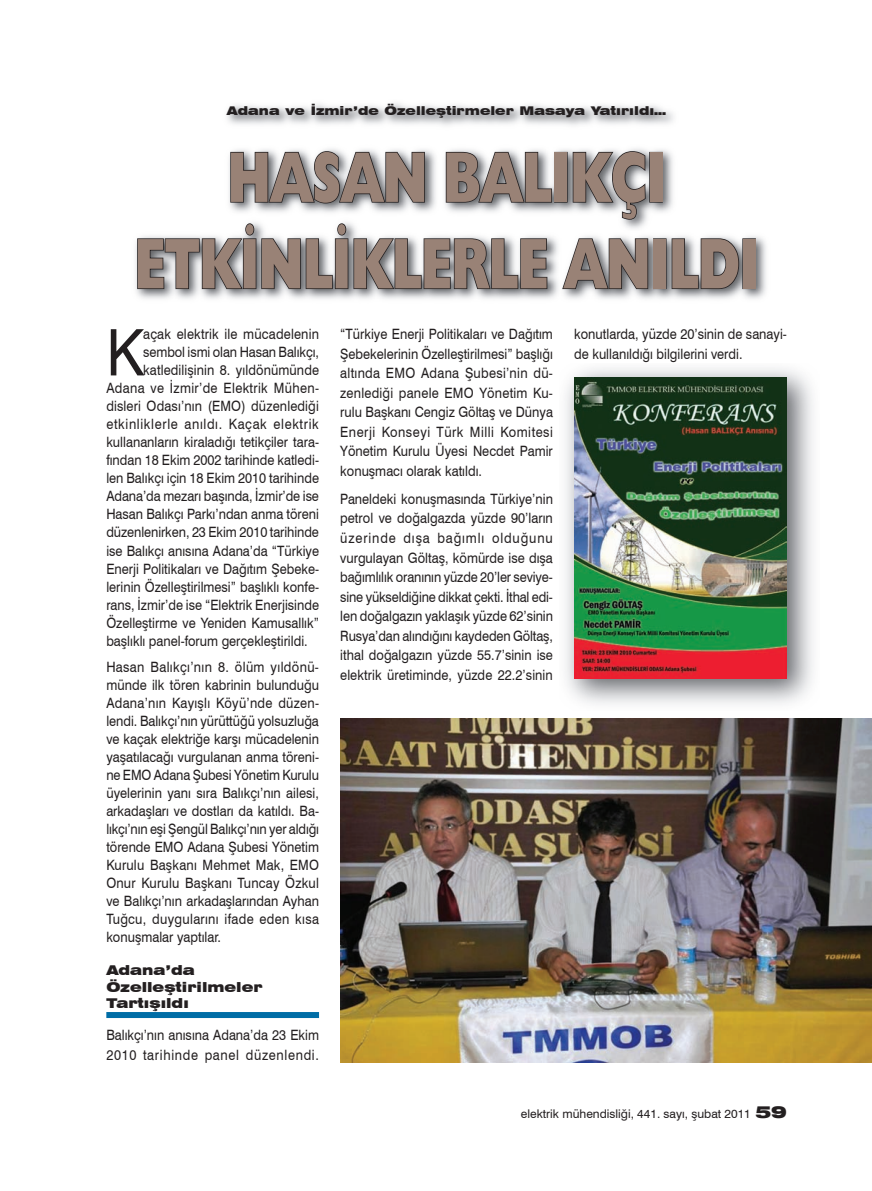
<style>
.page{position:relative;width:872px;height:1191px;background:#fff}
.page>*{position:absolute;margin:0;border:0;box-sizing:border-box;transform-origin:0 0}
.t1{font:800 72px/86.4px "Humanist 521 BT";color:#998276;text-align:center;scale:.7 1}
.t2{font:64.2px "Swiss 721 BT";color:#231f20;scale:.9 1}
.t3{font:14.25px/19.5px "Swiss 721 BT";color:#231f20;text-align:justify;scale:.9 1}
.t4{font:14.25px/19.5px "Swiss 721 BT";letter-spacing:.05em;color:#231f20;scale:.9 1}
.t5{font:14.25px "Swiss 721 BT";letter-spacing:.025em;color:#231f20;scale:.9 1}
.t6{font:900 expanded 13.5px/16.2px "Swiss 721 BT";color:#231f20}
.t7{font:900 expanded 12px "Swiss 721 BT";color:#231f20}
.t8{font:12px "Swiss 721 BT";color:#231f20}
.s1{font-weight:900;font-stretch:expanded;font-size:16.5px}
</style>
<div class="page">
<div style="left:106px;top:1012px;width:213px;height:6px;background:#006da6"></div>
<img style="left:135px;top:103px;width:631px;height:196px">
<svg style="left:229px;top:150px;width:196px;height:54px;background:#8b8c8e"></svg>
<svg style="left:445px;top:151px;width:108px;height:53px;background:#8c8d8f"></svg>
<div style="left:554px;top:152px;width:13px;height:51px;border:2px solid #231f20"></div>
<svg style="left:572px;top:150px;width:74px;height:70px;background:#999a9c"></svg>
<div style="left:649px;top:152px;width:14px;height:51px;border:2px solid #231f20"></div>
<svg style="left:136px;top:222px;width:412px;height:68px"></svg>
<svg style="left:561px;top:237px;width:88px;height:53px;background:#919194"></svg>
<div style="left:653px;top:238px;width:13px;height:51px;border:2px solid #231f20"></div>
<svg style="left:671px;top:237px;width:69px;height:53px;background:#8b8b8e"></svg>
<div style="left:742px;top:238px;width:14px;height:51px;border:2px solid #231f20"></div>
<img style="left:565px;top:368px;width:248px;height:336px">
<img style="left:574px;top:377px;width:212px;height:301px">
<img style="left:340px;top:719px;width:531px;height:343px">
<p class="t7" style="left:227px;top:104px;width:441px">Adana ve İzmir’de Özelleştirmeler Masaya Yatırıldı…</p>
<h1 class="t1" style="left:135px;top:132px;width:892px">HASAN BALIKÇI<br>ETKİNLİKLERLE ANILDI</h1>
<h2 class="t2" style="left:106px;top:313px;width:43px">K</h2>
<p class="t3" style="left:143px;top:324px;width:197px">açak elektrik ile mücadelenin</p>
<p class="t3" style="left:143px;top:342px;width:197px">sembol ismi olan Hasan Balıkçı,</p>
<p class="t3" style="left:143px;top:360px;width:197px">katledilişinin 8. yıldönümünde</p>
<p class="t5" style="left:106px;top:380px;width:238px">Adana ve İzmir’de Elektrik Mühen-</p>
<p class="t3" style="left:106px;top:396px;width:238px">disleri Odası’nın (EMO) düzenlediği</p>
<p class="t4" style="left:106px;top:414px;width:238px">etkinliklerle anıldı. Kaçak elektrik</p>
<p class="t3" style="left:106px;top:432px;width:238px">kullananların kiraladığı tetikçiler tara-</p>
<p class="t3" style="left:106px;top:450px;width:238px">fından 18 Ekim 2002 tarihinde katledi-</p>
<p class="t3" style="left:106px;top:468px;width:238px">len Balıkçı için 18 Ekim 2010 tarihinde</p>
<p class="t3" style="left:106px;top:486px;width:238px">Adana’da mezarı başında, İzmir’de ise</p>
<p class="t3" style="left:106px;top:504px;width:238px">Hasan Balıkçı Parkı’ndan anma töreni</p>
<p class="t3" style="left:106px;top:522px;width:238px">düzenlenirken, 23 Ekim 2010 tarihinde</p>
<p class="t3" style="left:106px;top:540px;width:238px">ise Balıkçı anısına Adana’da “Türkiye</p>
<p class="t3" style="left:106px;top:558px;width:238px">Enerji Politikaları ve Dağıtım Şebeke-</p>
<p class="t3" style="left:106px;top:576px;width:238px">lerinin Özelleştirilmesi” başlıklı konfe-</p>
<p class="t3" style="left:106px;top:594px;width:238px">rans, İzmir’de ise “Elektrik Enerjisinde</p>
<p class="t3" style="left:106px;top:612px;width:238px">Özelleştirme ve Yeniden Kamusallık”</p>
<p class="t3" style="left:106px;top:630px;width:225px">başlıklı panel-forum gerçekleştirildi.</p>
<p class="t3" style="left:106px;top:658px;width:238px;line-height:18px">Hasan Balıkçı’nın 8. ölüm yıldönü&shy;münde ilk tören kabrinin bulunduğu Adana’nın Kayışlı Köyü’nde düzen&shy;lendi. Balıkçı’nın yürüttüğü yolsuzluğa ve kaçak elektriğe karşı mücadelenin yaşatılacağı vurgulanan anma töreni&shy;ne EMO Adana Şubesi Yönetim Kurulu üyelerinin yanı sıra Balıkçı’nın ailesi, arkadaşları ve dostları da katıldı. Ba&shy;lıkçı’nın eşi Şengül Balıkçı’nın yer aldığı törende EMO Adana Şubesi Yönetim Kurulu Başkanı Mehmet Mak, EMO Onur Kurulu Başkanı Tuncay Özkul ve Balıkçı’nın arkadaşlarından Ayhan Tuğcu, duygularını ifade eden kısa konuşmalar yaptılar.</p>
<p class="t6" style="left:106px;top:962px;width:158px">Adana’da<br>Özelleştirilmeler<br>Tartışıldı</p>
<p class="t4" style="left:106px;top:1025px;width:238px">Balıkçı’nın anısına Adana’da 23 Ekim<br>2010 tarihinde panel düzenlendi.</p>
<p class="t3" style="left:340px;top:324px;width:238px">“Türkiye Enerji Politikaları ve Dağıtım Şebekelerinin Özelleştirilmesi” başlığı altında EMO Adana Şubesi’nin dü&shy;zenlediği panele EMO Yönetim Ku&shy;rulu Başkanı Cengiz Göltaş ve Dünya Enerji Konseyi Türk Milli Komitesi Yönetim Kurulu Üyesi Necdet Pamir konuşmacı olarak katıldı.</p>
<p class="t3" style="left:340px;top:489px;width:238px">Paneldeki konuşmasında Türkiye’nin petrol ve doğalgazda yüzde 90’ların üzerinde dışa bağımlı olduğunu vurgulayan Göltaş, kömürde ise dışa bağımlılık oranının yüzde 20’ler seviye&shy;sine yükseldiğine dikkat çekti. İthal edi&shy;len doğalgazın yaklaşık yüzde 62’sinin Rusya’dan alındığını kaydeden Göltaş, ithal doğalgazın yüzde 55.7’sinin ise elektrik üretiminde, yüzde 22.2’sinin</p>
<p class="t3" style="left:574px;top:324px;width:238px">konutlarda, yüzde 20’sinin de sanayi&shy;de kullanıldığı bilgilerini verdi.</p>
<p class="t8" style="left:521px;top:1106px;width:267px">elektrik mühendisliği, 441. sayı, şubat 2011 <span class="s1">59</span></p>
</div>
